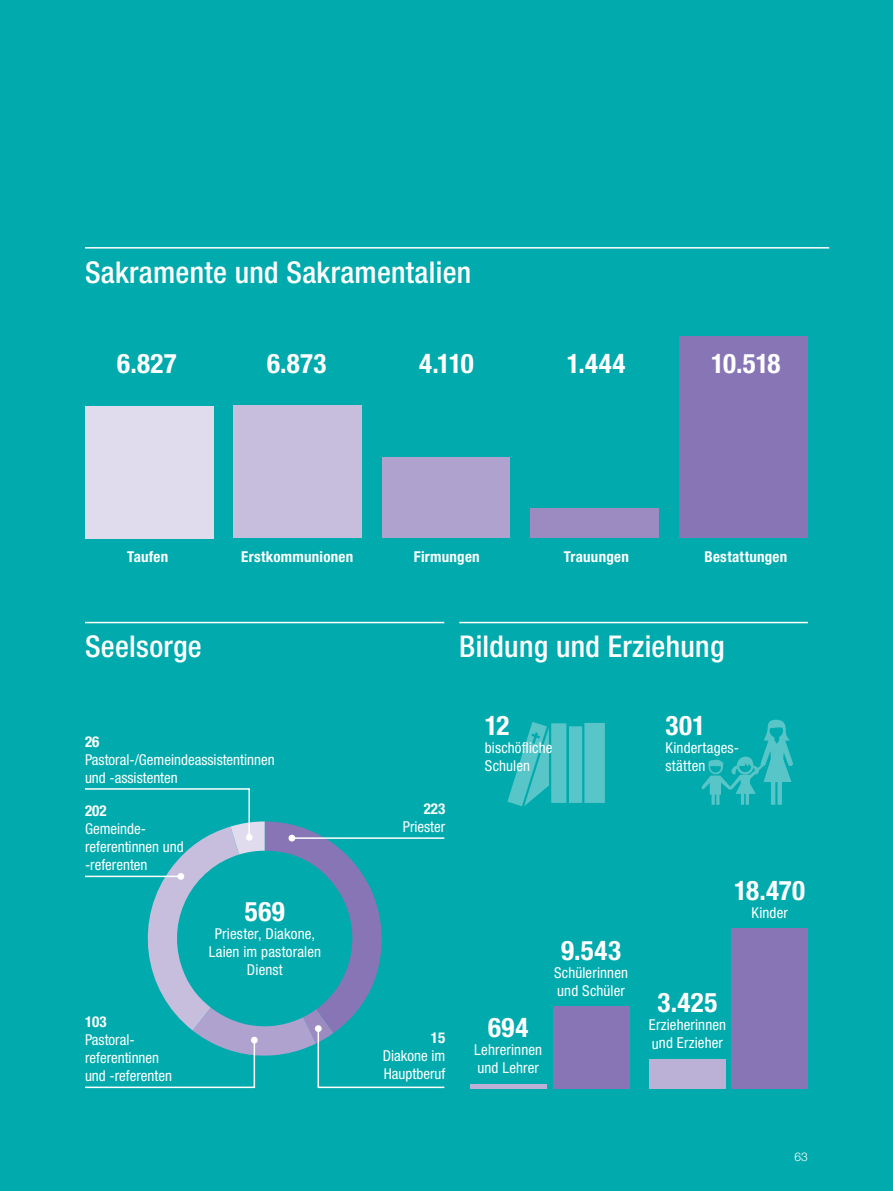
<style>
.page{position:relative;width:893px;height:1191px;background:#00aaad}
.page>*{position:absolute;margin:0;border:0;box-sizing:border-box;transform-origin:0 0}
.t1{font:500 condensed 30px "Helvetica Neue LT Std";letter-spacing:.01em;color:#fff}
.t2{font:700 condensed 27px "Helvetica Neue LT Std";letter-spacing:.015em;color:#fff}
.t3{font:condensed 15px/18px "Helvetica Neue LT Std";color:#fff}
.t4{font:700 condensed 15px "Helvetica Neue LT Std";letter-spacing:.015em;color:#fff}
.t5{font:300 12px "Helvetica Neue LT Std";color:#fff}
</style>
<div class="page">
<hr style="left:85px;top:247px;width:744px;height:1px;background:#fff">
<hr style="left:85px;top:622px;width:359px;height:1px;background:#fff">
<hr style="left:459px;top:622px;width:349px;height:1px;background:#fff">
<div style="left:85px;top:406px;width:128px;height:132px;background:#e0dbed"></div>
<div style="left:234px;top:405px;width:128px;height:133px;background:#c7bedd"></div>
<div style="left:382px;top:458px;width:128px;height:80px;background:#b0a2ce"></div>
<div style="left:531px;top:508px;width:128px;height:30px;background:#9c8bc1"></div>
<div style="left:679px;top:337px;width:129px;height:201px;background:#8875b5"></div>
<svg style="left:507px;top:722px;width:98px;height:84px"></svg>
<svg style="left:701px;top:719px;width:92px;height:85px"></svg>
<div style="left:470px;top:1084px;width:76px;height:5px;background:#bbb0d5"></div>
<div style="left:553px;top:1006px;width:76px;height:83px;background:#8875b5"></div>
<div style="left:649px;top:1059px;width:77px;height:30px;background:#bbb0d5"></div>
<div style="left:731px;top:928px;width:77px;height:161px;background:#8875b5"></div>
<svg style="left:85px;top:788px;width:360px;height:300px"></svg>
<div style="left:315px;top:1025px;width:7px;height:7px;background:#fff;border-radius:50%"></div>
<hr style="left:292px;top:837px;width:152px;height:2px;background:#fff">
<div style="left:289px;top:834px;width:6px;height:7px;background:#fff;border-radius:50%"></div>
<hr style="left:85px;top:875px;width:96px;height:2px;background:#fff">
<div style="left:177px;top:873px;width:7px;height:6px;background:#fff;border-radius:50%"></div>
<h1 class="t1" style="left:85px;top:254px;width:388px">Sakramente und Sakramentalien</h1>
<h2 class="t2" style="left:117px;top:347px;width:61px">6.827</h2>
<h2 class="t2" style="left:267px;top:347px;width:61px">6.873</h2>
<h2 class="t2" style="left:419px;top:347px;width:56px">4.110</h2>
<h2 class="t2" style="left:567px;top:347px;width:60px">1.444</h2>
<h2 class="t2" style="left:711px;top:347px;width:71px">10.518</h2>
<p class="t4" style="left:127px;top:547px;width:43px">Taufen</p>
<p class="t4" style="left:241px;top:547px;width:114px">Erstkommunionen</p>
<p class="t4" style="left:414px;top:547px;width:67px">Firmungen</p>
<p class="t4" style="left:564px;top:547px;width:66px">Trauungen</p>
<p class="t4" style="left:704px;top:547px;width:84px">Bestattungen</p>
<h1 class="t1" style="left:85px;top:629px;width:118px">Seelsorge</h1>
<h1 class="t1" style="left:459px;top:629px;width:267px">Bildung und Erziehung</h1>
<p class="t4" style="left:85px;top:732px;width:16px">26</p>
<p class="t3" style="left:85px;top:750px;width:191px">Pastoral-/Gemeindeassistentinnen und -assistenten</p>
<p class="t4" style="left:85px;top:801px;width:23px">202</p>
<p class="t3" style="left:85px;top:819px;width:100px">Gemeinde&shy;referentinnen und -referenten</p>
<p class="t4" style="left:85px;top:1012px;width:23px">103</p>
<p class="t3" style="left:85px;top:1030px;width:88px">Pastoral&shy;referentinnen und -referenten</p>
<h2 class="t2" style="left:245px;top:894px;width:42px">569</h2>
<p class="t3" style="left:209px;top:924px;width:114px;text-align:center">Priester, Diakone,<br>Laien im pastoralen<br>Dienst</p>
<p class="t4" style="left:424px;top:799px;width:23px">223</p>
<p class="t3" style="left:403px;top:817px;width:44px">Priester</p>
<p class="t4" style="left:431px;top:1028px;width:16px">15</p>
<p class="t3" style="left:383px;top:1046px;width:64px">Diakone im<br>Hauptberuf</p>
<h2 class="t2" style="left:485px;top:709px;width:26px">12</h2>
<p class="t3" style="left:485px;top:738px;width:69px">bischöfliche<br>Schulen</p>
<h2 class="t2" style="left:665px;top:709px;width:41px">301</h2>
<p class="t3" style="left:665px;top:738px;width:75px">Kindertages&shy;stätten</p>
<h2 class="t2" style="left:488px;top:1011px;width:42px">694</h2>
<p class="t3" style="left:474px;top:1041px;width:69px">Lehrerinnen und Lehrer</p>
<h2 class="t2" style="left:561px;top:933px;width:62px">9.543</h2>
<p class="t3" style="left:554px;top:963px;width:75px">Schülerinnen und Schüler</p>
<h2 class="t2" style="left:734px;top:873px;width:72px">18.470</h2>
<p class="t3" style="left:751px;top:903px;width:38px">Kinder</p>
<h2 class="t2" style="left:658px;top:986px;width:61px">3.425</h2>
<p class="t3" style="left:649px;top:1016px;width:79px">Erzieherinnen und Erzieher</p>
<p class="t5" style="left:795px;top:1149px;width:15px">63</p>
</div>
